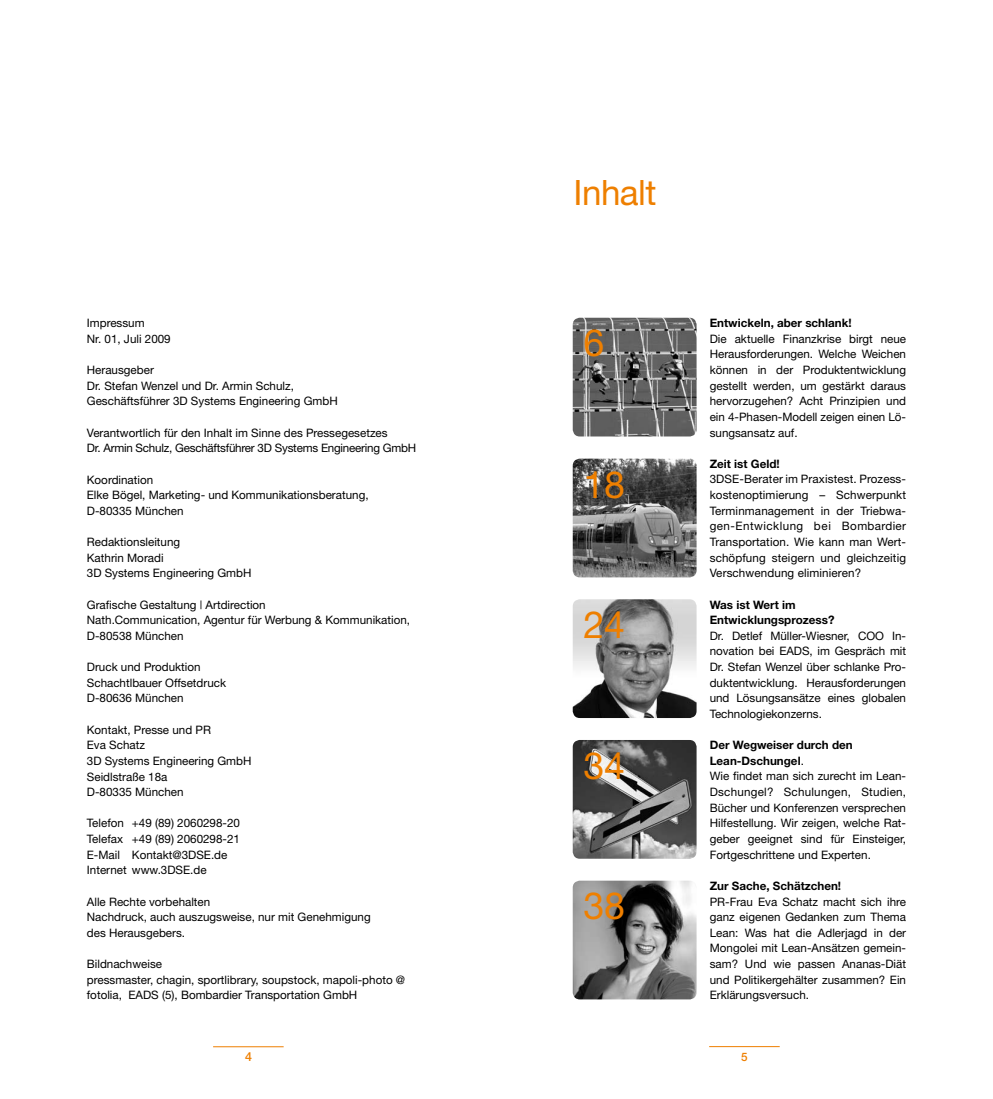
<style>
.page{position:relative;width:993px;height:1099px;background:#fff}
.page>*{position:absolute;margin:0;border:0;box-sizing:border-box;transform-origin:0 0}
.t1{font:37.5px "Helvetica Neue";color:#ee7f00}
.t2{font:35px "Helvetica Neue";letter-spacing:-.015em;color:#ee7f00}
.t3{font:500 12.5px "Helvetica Neue";color:#ee7f00}
.t4{font:11.62px/15.6px "Helvetica Neue";color:#000}
.t5{font:11.62px/15.6px "Helvetica Neue";letter-spacing:-.02em;color:#000}
.t6{font:700 11.62px/15.6px "Helvetica Neue";color:#000}
.t7{font:500 11.62px "Helvetica Neue";color:#ee7f00}
.s1{font-weight:700}
</style>
<div class="page">
<img style="left:572px;top:880px;width:124px;height:119px">
<img style="left:572px;top:599px;width:124px;height:119px">
<img style="left:572px;top:318px;width:124px;height:118px">
<img style="left:572px;top:458px;width:124px;height:119px">
<img style="left:572px;top:740px;width:124px;height:118px">
<hr style="left:709px;top:1046px;width:70px;height:1px;background:#ee7f00">
<hr style="left:213px;top:1046px;width:70px;height:1px;background:#ee7f00">
<p class="t4" style="left:87px;top:315px;width:85px">Impressum<br>Nr. 01, Juli 2009</p>
<p class="t4" style="left:87px;top:362px;width:252px">Herausgeber<br>Dr. Stefan Wenzel und Dr. Armin Schulz,<br>Geschäftsführer 3D Systems Engineering GmbH</p>
<p class="t5" style="left:87px;top:424px;width:331px">Verantwortlich für den Inhalt im Sinne des Pressegesetzes<br>Dr. Armin Schulz, Geschäftsführer 3D Systems Engineering GmbH</p>
<p class="t4" style="left:87px;top:471px;width:283px">Koordination<br>Elke Bögel, Marketing- und Kommunikationsberatung,<br>D-80335 München</p>
<p class="t4" style="left:87px;top:534px;width:166px">Redaktionsleitung<br>Kathrin Moradi<br>3D Systems Engineering GmbH</p>
<p class="t4" style="left:87px;top:596px;width:325px">Grafische Gestaltung | Artdirection<br>Nath.Communication, Agentur für Werbung &amp; Kommunikation,<br>D-80538 München</p>
<p class="t4" style="left:87px;top:659px;width:141px">Druck und Produktion<br>Schachtlbauer Offsetdruck<br>D-80636 München</p>
<p class="t4" style="left:87px;top:721px;width:166px">Kontakt, Presse und PR<br>Eva Schatz<br>3D Systems Engineering GmbH<br>Seidlstraße 18a<br>D-80335 München</p>
<p class="t4" style="left:87px;top:815px;width:155px">Telefon +49 (89) 2060298-20<br>Telefax +49 (89) 2060298-21<br>E-Mail Kontakt@3DSE.de<br>Internet www.3DSE.de</p>
<p class="t4" style="left:87px;top:893px;width:285px">Alle Rechte vorbehalten<br>Nachdruck, auch auszugsweise, nur mit Genehmigung des Herausgebers.</p>
<p class="t4" style="left:87px;top:955px;width:320px">Bildnachweise<br>pressmaster, chagin, sportlibrary, soupstock, mapoli-photo @ fotolia, EADS (5), Bombardier Transportation GmbH</p>
<h2 class="t2" style="left:573px;top:171px;width:84px">Inhalt</h2>
<h1 class="t1" style="left:583px;top:320px;width:22px">6</h1>
<h1 class="t1" style="left:583px;top:462px;width:43px">18</h1>
<h1 class="t1" style="left:583px;top:602px;width:43px">24</h1>
<h1 class="t1" style="left:583px;top:743px;width:43px">34</h1>
<h1 class="t1" style="left:583px;top:883px;width:43px">38</h1>
<p class="t6" style="left:709px;top:315px;width:143px">Entwickeln, aber schlank!</p>
<p class="t4" style="left:709px;top:330px;width:198px;text-align:justify">Die aktuelle Finanzkrise birgt neue Herausforderungen. Welche Weichen können in der Produktentwicklung gestellt werden, um gestärkt daraus hervorzugehen? Acht Prinzipien und ein 4-Phasen-Modell zeigen einen Lö&shy;sungsansatz auf.</p>
<p class="t6" style="left:709px;top:455px;width:71px">Zeit ist Geld!</p>
<p class="t4" style="left:709px;top:471px;width:198px;text-align:justify">3DSE-Berater im Praxistest. Prozess&shy;kostenoptimierung – Schwerpunkt Terminmanagement in der Triebwa&shy;gen-Entwicklung bei Bombardier Transportation. Wie kann man Wert&shy;schöpfung steigern und gleichzeitig Verschwendung eliminieren?</p>
<p class="t6" style="left:709px;top:596px;width:126px">Was ist Wert im<br>Entwicklungsprozess?</p>
<p class="t4" style="left:709px;top:627px;width:198px;text-align:justify">Dr. Detlef Müller-Wiesner, COO In&shy;novation bei EADS, im Gespräch mit Dr. Stefan Wenzel über schlanke Pro&shy;duktentwicklung. Herausforderungen und Lösungsansätze eines globalen Technologiekonzerns.</p>
<p class="t4" style="left:709px;top:737px;width:198px"><span class="s1">Der Wegweiser durch den<br>Lean-Dschungel</span>.<br>Wie findet man sich zurecht im Lean-<br>Dschungel? Schulungen, Studien,<br>Bücher und Konferenzen versprechen<br>Hilfestellung. Wir zeigen, welche Rat&shy;geber geeignet sind für Einsteiger,<br>Fortgeschrittene und Experten.</p>
<p class="t6" style="left:709px;top:877px;width:133px">Zur Sache, Schätzchen!</p>
<p class="t4" style="left:709px;top:893px;width:198px;text-align:justify">PR-Frau Eva Schatz macht sich ihre ganz eigenen Gedanken zum Thema Lean: Was hat die Adlerjagd in der Mongolei mit Lean-Ansätzen gemein&shy;sam? Und wie passen Ananas-Diät und Politikergehälter zusammen? Ein Erklärungsversuch.</p>
<p class="t3" style="left:245px;top:1049px;width:8px">4</p>
<p class="t7" style="left:741px;top:1049px;width:8px">5</p>
</div>
